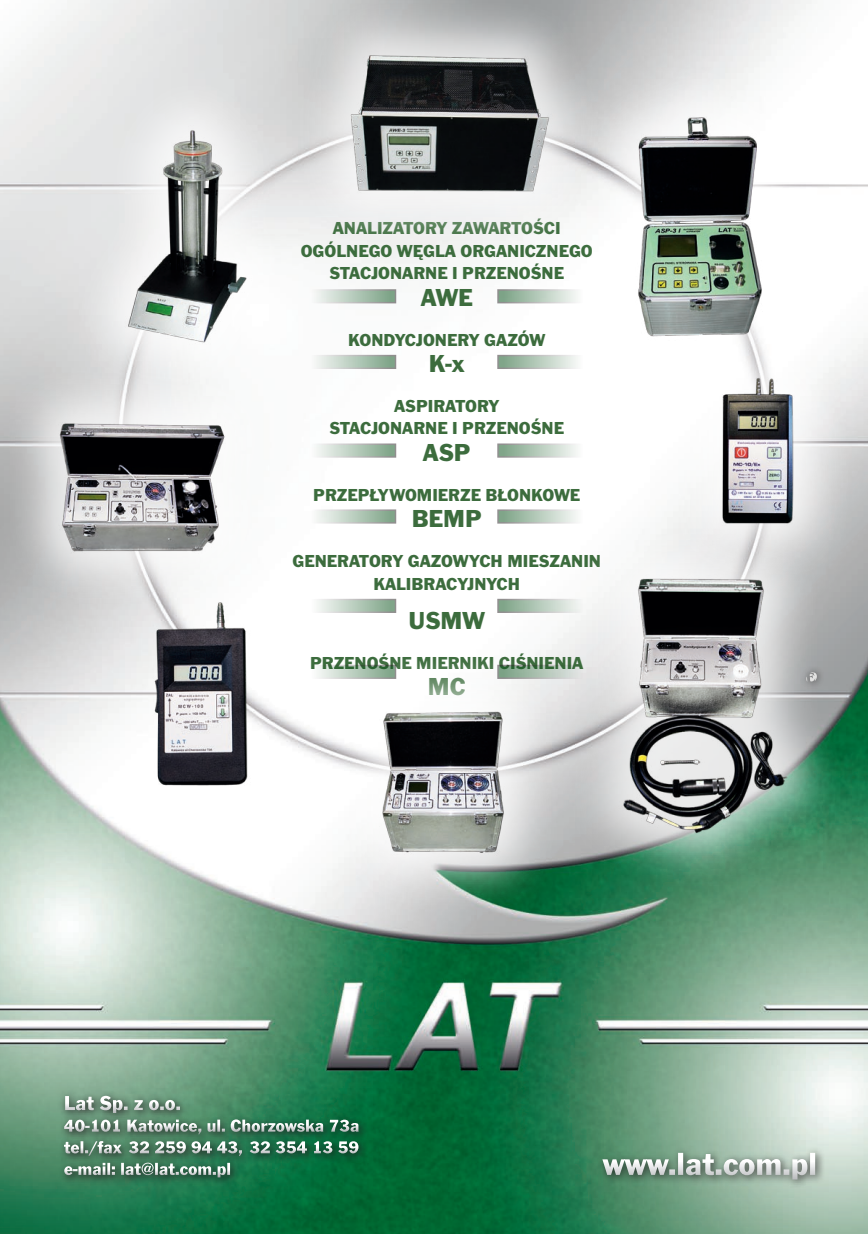
<style>
.page{position:relative;width:868px;height:1234px;background:#fff}
.page>*{position:absolute;margin:0;border:0;box-sizing:border-box;transform-origin:0 0}
.t1{font:32.85px "Franklin Got TCE";color:#fff}
.t2{font:25.5px "Franklin Got TCE";color:#3c6c3d}
.t3{font:18px/22.5px "Franklin Got TCE";color:#3c6c3d;text-align:center}
</style>
<div class="page">
<img style="left:0;top:0;width:867px;height:1233px">
<div style="left:574px;top:52px;width:241px;height:337px;background:#fff;opacity:.75"></div>
<img style="left:618px;top:104px;width:164px;height:243px">
<div style="left:317px;top:646px;width:239px;height:261px;background:#fff;opacity:.75"></div>
<img style="left:333px;top:705px;width:201px;height:150px">
<div style="left:0;top:358px;width:277px;height:249px;background:#fff;opacity:.75"></div>
<img style="left:30px;top:416px;width:214px;height:143px">
<div style="left:64px;top:66px;width:235px;height:327px;background:#fff;opacity:.75"></div>
<img style="left:113px;top:125px;width:148px;height:225px">
<div style="left:559px;top:515px;width:280px;height:372px;background:#fff;opacity:.75"></div>
<img style="left:595px;top:546px;width:197px;height:294px">
<svg style="left:58px;top:1164px;width:182px;height:22px;background:#3b7c5c"></svg>
<svg style="left:103px;top:1164px;width:127px;height:13px;background:#769786"></svg>
<svg style="left:58px;top:1142px;width:310px;height:22px;background:#2f7451"></svg>
<svg style="left:80px;top:1142px;width:278px;height:11px"></svg>
<svg style="left:58px;top:1112px;width:310px;height:30px;background:#3e805f"></svg>
<svg style="left:64px;top:1119px;width:177px;height:15px;background:#7d9989"></svg>
<svg style="left:59px;top:1089px;width:131px;height:33px;background:#6e9a7e"></svg>
<svg style="left:65px;top:1095px;width:115px;height:17px;background:#8ca595"></svg>
<div style="left:286px;top:0;width:315px;height:247px;background:#fff;opacity:.75"></div>
<img style="left:333px;top:50px;width:239px;height:160px">
<div style="left:596px;top:1146px;width:228px;height:43px;background:#231f20;opacity:.75"></div>
<div style="left:797px;top:664px;width:26px;height:24px;background:#231f20;opacity:.75"></div>
<svg style="left:805px;top:671px;width:12px;height:10px"></svg>
<img style="left:130px;top:584px;width:143px;height:215px">
<svg style="left:91px;top:292px;width:302px;height:8px"></svg>
<div style="left:88px;top:289px;width:308px;height:14px;border:2px solid #231f20"></div>
<svg style="left:500px;top:292px;width:302px;height:8px"></svg>
<svg style="left:91px;top:358px;width:302px;height:8px"></svg>
<svg style="left:500px;top:358px;width:158px;height:8px"></svg>
<svg style="left:91px;top:446px;width:302px;height:8px"></svg>
<div style="left:88px;top:443px;width:308px;height:14px;border:2px solid #231f20"></div>
<svg style="left:500px;top:446px;width:158px;height:8px"></svg>
<svg style="left:91px;top:512px;width:302px;height:8px"></svg>
<svg style="left:500px;top:512px;width:158px;height:8px"></svg>
<svg style="left:91px;top:601px;width:302px;height:9px"></svg>
<svg style="left:500px;top:601px;width:302px;height:9px"></svg>
<div style="left:497px;top:598px;width:308px;height:15px;border:2px solid #231f20"></div>
<svg style="left:91px;top:667px;width:302px;height:8px"></svg>
<div style="left:88px;top:664px;width:308px;height:14px;border:2px solid #231f20"></div>
<svg style="left:500px;top:667px;width:302px;height:8px;background:#c7ccc8"></svg>
<div style="left:658px;top:313px;width:192px;height:265px;background:#fff;opacity:.75"></div>
<img style="left:692px;top:377px;width:124px;height:166px">
<p class="t3" style="left:301px;top:217px;width:293px">ANALIZATORY ZAWARTOŚCI<br>OGÓLNEGO WĘGLA ORGANICZNEGO<br>STACJONARNE I PRZENOŚNE</p>
<h2 class="t2" style="left:420px;top:282px;width:54px">AWE</h2>
<p class="t3" style="left:348px;top:328px;width:198px">KONDYCJONERY GAZÓW</p>
<h2 class="t2" style="left:428px;top:349px;width:38px">K-x</h2>
<p class="t3" style="left:329px;top:395px;width:236px">ASPIRATORY<br>STACJONARNE I PRZENOŚNE</p>
<h2 class="t2" style="left:423px;top:437px;width:49px">ASP</h2>
<p class="t3" style="left:313px;top:484px;width:268px">PRZEPŁYWOMIERZE BŁONKOWE</p>
<h2 class="t2" style="left:411px;top:504px;width:72px">BEMP</h2>
<p class="t3" style="left:292px;top:550px;width:310px">GENERATORY GAZOWYCH MIESZANIN<br>KALIBRACYJNYCH</p>
<h2 class="t2" style="left:408px;top:605px;width:78px">USMW</h2>
<p class="t3" style="left:310px;top:651px;width:275px">PRZENOŚNE MIERNIKI CIŚNIENIA</p>
<h2 class="t2" style="left:428px;top:672px;width:39px">MC</h2>
<h1 class="t1" style="left:602px;top:1144px;width:216px">www.lat.com.pl</h1>
</div>
